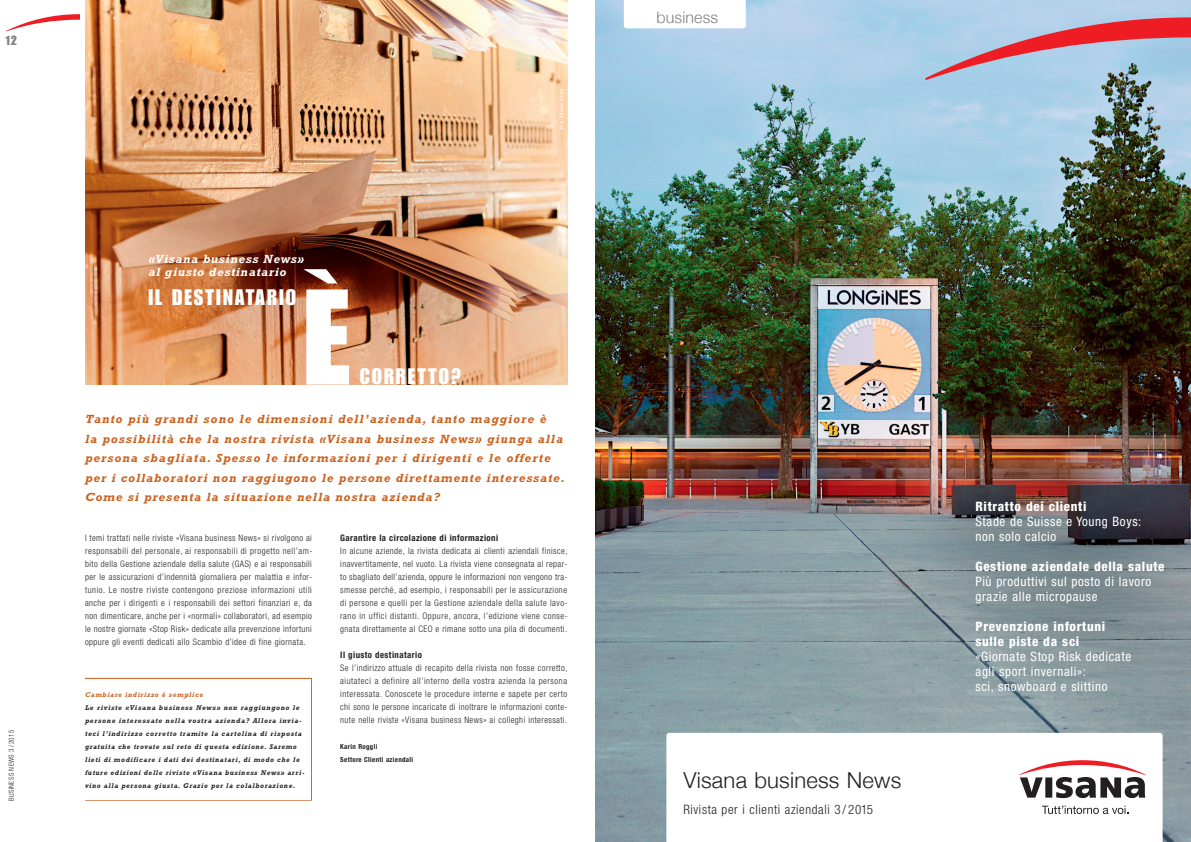
<style>
.page{position:relative;width:1191px;height:842px;background:#fff}
.page>*{position:absolute;margin:0;border:0;box-sizing:border-box;transform-origin:0 0}
.t1{font:133px "Impact";color:#fff}
.t2{font:22px "Impact";letter-spacing:.095em;color:#fff}
.t3{font:300 22px "Helvetica Neue";letter-spacing:.01em;color:#231f20}
.t4{font:300 16px "Helvetica Neue";letter-spacing:.01em;color:#808285}
.t5{font:condensed 13px/15px "Helvetica Neue";letter-spacing:.05em;color:#fff}
.t6{font:800 condensed 13px/15px "Helvetica Neue";letter-spacing:.05em;color:#fff}
.t7{font:300 condensed 13px "Helvetica Neue";letter-spacing:.05em;color:#231f20}
.t8{font:13px "Impact";color:#808285}
.t9{font:italic 700 12px/19.5px "Rockwell";letter-spacing:.09em;color:#cc5f1c}
.t10{font:italic 700 12px/13px "Rockwell";letter-spacing:.065em;color:#fff}
.t11{font:300 condensed 9px/13px "Helvetica Neue";letter-spacing:.05em;color:#231f20;text-align:justify}
.t12{font:700 condensed 9px "Helvetica Neue";letter-spacing:.05em;color:#231f20}
.t13{font:italic 700 7px/13px "Rockwell";letter-spacing:.11em;color:#231f20}
.t14{font:700 condensed 7px/13px "Helvetica Neue";letter-spacing:.05em;color:#231f20}
.t15{font:italic 700 7px "Rockwell";letter-spacing:.11em;color:#cc5f1c;scale:.95 1}
.t16{font:300 condensed 7px "Helvetica Neue";letter-spacing:.05em;color:#231f20}
.t17{font:condensed 5px "Helvetica Neue";letter-spacing:.05em;color:#fff}
</style>
<div class="page">
<img style="left:595px;top:0;width:596px;height:842px">
<img style="left:85px;top:0;width:482px;height:384px">
<svg style="left:925px;top:17px;width:266px;height:63px;background:#b8a5b9"></svg>
<svg style="left:666px;top:733px;width:496px;height:109px"></svg>
<svg style="left:1041px;top:806px;width:87px;height:8px"></svg>
<svg style="left:1019px;top:760px;width:126px;height:38px"></svg>
<svg style="left:624px;top:0;width:122px;height:28px"></svg>
<svg style="left:6px;top:14px;width:73px;height:17px"></svg>
<div style="left:85px;top:678px;width:227px;height:123px;border:1px solid #cc5f1c"></div>
<div style="left:85px;top:679px;width:226px;height:121px;background:#fff"></div>
<h3 class="t8" style="left:5px;top:35px;width:13px">12</h3>
<p class="t16" style="left:9px;top:801px;width:72px;rotate:-90deg">BUSINESS NEWS 3/2015</p>
<h3 class="t10" style="left:148px;top:252px;width:157px">«Visana business News» al giusto destinatario</h3>
<h1 class="t1" style="left:303px;top:289px;width:48px">È</h1>
<h2 class="t2" style="left:148px;top:290px;width:149px">IL DESTINATARIO</h2>
<h2 class="t2" style="left:360px;top:369px;width:103px">CORRETTO?</h2>
<p class="t17" style="left:560px;top:129px;width:41px;rotate:-90deg">Foto: Alfonso Smith</p>
<p class="t9" style="left:85px;top:409px;width:481px">Tanto più grandi sono le dimensioni dell’azienda, tanto maggiore è<br>la possibilità che la nostra rivista «Visana business News» giunga alla persona sbagliata. Spesso le informazioni per i dirigenti e le offerte per i collaboratori non raggiugono le persone direttamente interessate.<br>Come si presenta la situazione nella nostra azienda?</p>
<p class="t11" style="left:85px;top:532px;width:229px">I temi trattati nelle riviste «Visana business News» si rivolgono ai responsabili del personale, ai responsabili di progetto nell’am&shy;bito della Gestione aziendale della salute (GAS) e ai responsabili per le assicurazioni d’indennità giornaliera per malattia e infor&shy;tunio. Le nostre riviste contengono preziose informazioni utili anche per i dirigenti e i responsabili dei settori finanziari e, da non dimenticare, anche per i «normali» collaboratori, ad esempio le nostre giornate «Stop Risk» dedicate alla prevenzione infortuni oppure gli eventi dedicati allo Scambio d’idee di fine giornata.</p>
<p class="t12" style="left:340px;top:534px;width:159px">Garantire la circolazione di informazioni</p>
<p class="t11" style="left:340px;top:545px;width:229px">In alcune aziende, la rivista dedicata ai clienti aziendali finisce, inavvertitamente, nel vuoto. La rivista viene consegnata al repar&shy;to sbagliato dell’azienda, oppure le informazioni non vengono tra&shy;smesse perché, ad esempio, i responsabili per le assicurazione di persone e quelli per la Gestione aziendale della salute lavo&shy;rano in uffici distanti. Oppure, ancora, l’edizione viene conse&shy;gnata direttamente al CEO e rimane sotto una pila di documenti.</p>
<p class="t12" style="left:340px;top:651px;width:83px">Il giusto destinatario</p>
<p class="t11" style="left:340px;top:662px;width:229px">Se l’indirizzo attuale di recapito della rivista non fosse corretto, aiutateci a definire all’interno della vostra azienda la persona interessata. Conoscete le procedure interne e sapete per certo chi sono le persone incaricate di inoltrare le informazioni conte&shy;nute nelle riviste «Visana business News» ai colleghi interessati.</p>
<p class="t14" style="left:340px;top:740px;width:74px">Karin Roggli<br>Settore Clienti aziendali</p>
<p class="t15" style="left:85px;top:690px;width:126px">Cambiare indirizzo è semplice</p>
<p class="t13" style="left:85px;top:701px;width:221px">Le riviste «Visana business News» non raggiungono le persone interessate nella vostra azienda? Allora invia&shy;teci l’indirizzo corretto tramite la cartolina di risposta gratuita che trovate sul reto di questa edizione. Saremo lieti di modificare i dati dei destinatari, di modo che le future edizioni delle riviste «Visana business News» arri&shy;vino alla persona giusta. Grazie per la colalborazione.</p>
<h3 class="t4" style="left:656px;top:8px;width:63px">business</h3>
<h2 class="t3" style="left:683px;top:766px;width:219px">Visana business News</h2>
<h3 class="t7" style="left:683px;top:804px;width:191px">Rivista per i clienti aziendali 3/2015</h3>
<h3 class="t6" style="left:975px;top:500px;width:112px">Ritratto dei clienti</h3>
<h3 class="t5" style="left:975px;top:515px;width:167px">Stade de Suisse e Young Boys: non solo calcio</h3>
<h3 class="t6" style="left:975px;top:560px;width:190px">Gestione aziendale della salute</h3>
<h3 class="t5" style="left:975px;top:575px;width:177px">Più produttivi sul posto di lavoro grazie alle micropause</h3>
<h3 class="t6" style="left:975px;top:620px;width:131px">Prevenzione infortuni sulle piste da sci</h3>
<h3 class="t5" style="left:975px;top:650px;width:157px">«Giornate Stop Risk dedicate agli sport invernali»:<br>sci, snowboard e slittino</h3>
</div>
